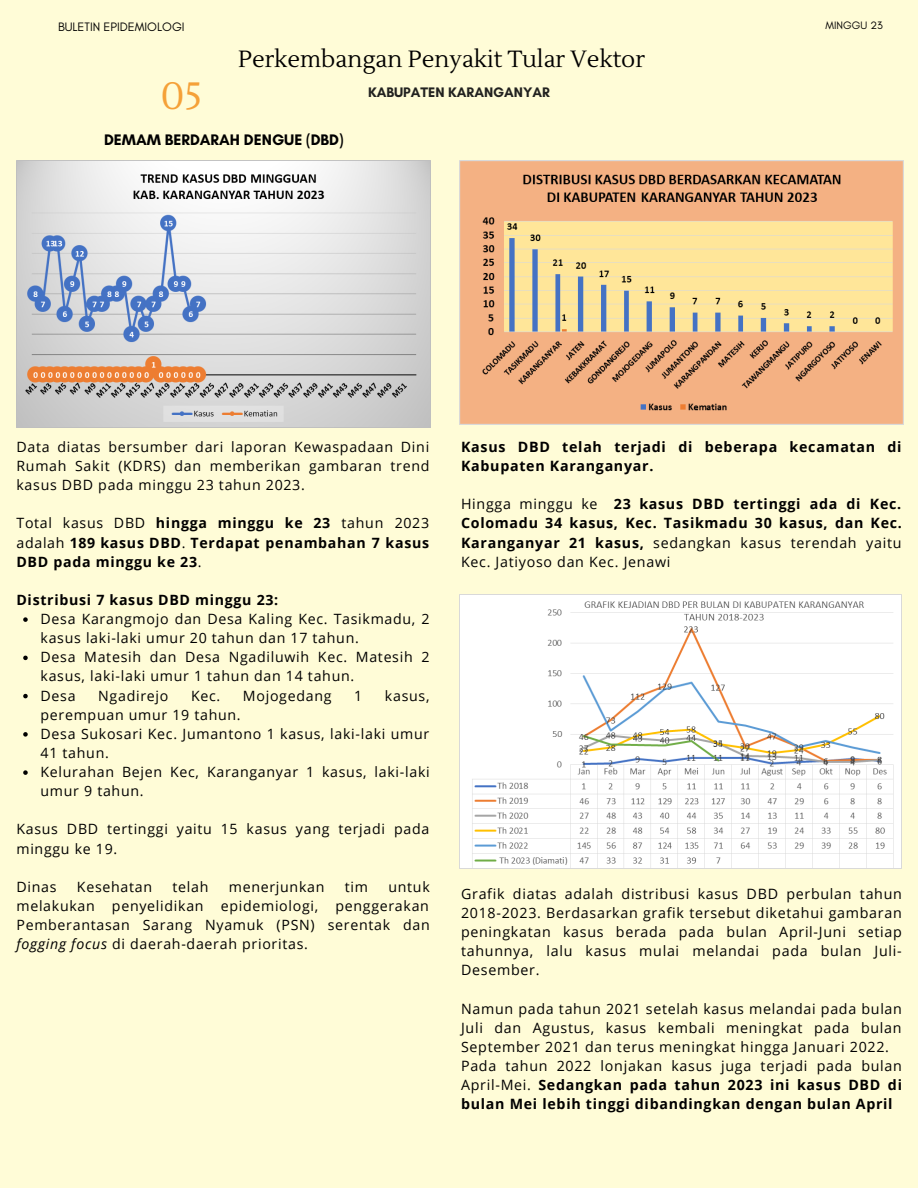
<style>
.page{position:relative;width:918px;height:1188px;background:#fffcd7}
.page>*{position:absolute;margin:0;border:0;box-sizing:border-box;transform-origin:0 0}
.t1{font:37.95px "Lustria";color:#f5a138}
.t2{font:23.4px "Lustria";color:#000}
.t3{font:700 15.6px "Glacial Indifference";color:#000}
.t4{font:14.25px/19.2px "Open Sans";letter-spacing:.05em;color:#000}
.t5{font:700 14.25px/19.2px "Open Sans";letter-spacing:.05em;color:#000;text-align:justify}
.t6{font:700 14.1px "Glacial Indifference";color:#222220}
.t7{font:12.45px "Glacial Indifference";color:#000}
.t8{font:10.95px "Glacial Indifference";color:#000}
.s1{font-weight:400}
.s2{font-style:italic}
</style>
<div class="page">
<img style="left:16px;top:160px;width:414px;height:268px">
<img style="left:459px;top:160px;width:444px;height:265px">
<img style="left:459px;top:594px;width:442px;height:274px">
<svg style="left:23px;top:617px;width:5px;height:5px"></svg>
<svg style="left:23px;top:656px;width:5px;height:4px"></svg>
<svg style="left:23px;top:694px;width:5px;height:4px"></svg>
<svg style="left:23px;top:732px;width:5px;height:5px"></svg>
<svg style="left:23px;top:770px;width:5px;height:5px"></svg>
<p class="t7" style="left:58px;top:19px;width:128px">BULETIN EPIDEMIOLOGI</p>
<p class="t8" style="left:826px;top:19px;width:59px">MINGGU 23</p>
<p class="t2" style="left:238px;top:45px;width:408px">Perkembangan Penyakit Tular Vektor</p>
<p class="t1" style="left:161px;top:72px;width:43px">05</p>
<p class="t6" style="left:368px;top:84px;width:183px">KABUPATEN KARANGANYAR</p>
<p class="t3" style="left:104px;top:131px;width:241px">DEMAM BERDARAH DENGUE (DBD)</p>
<p class="t4" style="left:16px;top:437px;width:415px;text-align:justify">Data diatas bersumber dari laporan Kewaspadaan Dini Rumah Sakit (KDRS) dan memberikan gambaran trend kasus DBD pada minggu 23 tahun 2023.</p>
<p class="t5" style="left:16px;top:513px;width:414px"><span class="s1">Total kasus DBD</span> hingga minggu ke 23 <span class="s1">tahun 2023 adalah</span> 189 kasus DBD<span class="s1">.</span> Terdapat penambahan 7 kasus DBD pada minggu ke 23<span class="s1">.</span></p>
<p class="t5" style="left:16px;top:590px;width:263px">Distribusi 7 kasus DBD minggu 23:</p>
<p class="t4" style="left:41px;top:609px;width:391px">Desa Karangmojo dan Desa Kaling Kec. Tasikmadu, 2 kasus laki-laki umur 20 tahun dan 17 tahun.</p>
<p class="t4" style="left:41px;top:647px;width:390px">Desa Matesih dan Desa Ngadiluwih Kec. Matesih 2 kasus, laki-laki umur 1 tahun dan 14 tahun.</p>
<p class="t4" style="left:41px;top:685px;width:37px">Desa</p>
<p class="t4" style="left:98px;top:685px;width:72px">Ngadirejo</p>
<p class="t4" style="left:191px;top:685px;width:31px">Kec.</p>
<p class="t4" style="left:243px;top:685px;width:90px">Mojogedang</p>
<p class="t4" style="left:354px;top:685px;width:10px">1</p>
<p class="t4" style="left:385px;top:685px;width:46px">kasus,</p>
<p class="t4" style="left:41px;top:705px;width:202px">perempuan umur 19 tahun.</p>
<p class="t4" style="left:41px;top:724px;width:390px">Desa Sukosari Kec. Jumantono 1 kasus, laki-laki umur<br>41 tahun.</p>
<p class="t4" style="left:41px;top:762px;width:391px">Kelurahan Bejen Kec, Karanganyar 1 kasus, laki-laki umur 9 tahun.</p>
<p class="t4" style="left:16px;top:819px;width:414px">Kasus DBD tertinggi yaitu 15 kasus yang terjadi pada minggu ke 19.</p>
<p class="t4" style="left:16px;top:877px;width:42px">Dinas</p>
<p class="t4" style="left:77px;top:877px;width:77px">Kesehatan</p>
<p class="t4" style="left:173px;top:877px;width:37px">telah</p>
<p class="t4" style="left:229px;top:877px;width:97px">menerjunkan</p>
<p class="t4" style="left:345px;top:877px;width:25px">tim</p>
<p class="t4" style="left:16px;top:877px;width:415px;text-align:justify;text-indent:372px">untuk melakukan penyelidikan epidemiologi, penggerakan Pemberantasan Sarang Nyamuk (PSN) serentak dan <span class="s2">fogging focus</span> di daerah-daerah prioritas.</p>
<p class="t5" style="left:461px;top:437px;width:442px">Kasus DBD telah terjadi di beberapa kecamatan di<br>Kabupaten Karanganyar.</p>
<p class="t5" style="left:461px;top:494px;width:442px"><span class="s1">Hingga minggu ke</span> 23 kasus DBD tertinggi ada di Kec.<br>Colomadu 34 kasus, Kec. Tasikmadu 30 kasus, dan Kec.<br>Karanganyar 21 kasus, <span class="s1">sedangkan kasus terendah yaitu Kec. Jatiyoso dan Kec. Jenawi</span></p>
<p class="t4" style="left:461px;top:884px;width:442px;text-align:justify">Grafik diatas adalah distribusi kasus DBD perbulan tahun 2018-2023. Berdasarkan grafik tersebut diketahui gambaran peningkatan kasus berada pada bulan April-Juni setiap tahunnya, lalu kasus mulai melandai pada bulan Juli-Desember.</p>
<p class="t4" style="left:461px;top:998px;width:442px;text-align:justify">Namun pada tahun 2021 setelah kasus melandai pada bulan Juli dan Agustus, kasus kembali meningkat pada bulan September 2021 dan terus meningkat hingga Januari 2022.</p>
<p class="t5" style="left:461px;top:1056px;width:442px"><span class="s1">Pada tahun 2022 lonjakan kasus juga terjadi pada bulan April-Mei.</span> Sedangkan pada tahun 2023 ini kasus DBD di bulan Mei lebih tinggi dibandingkan dengan bulan April</p>
</div>
